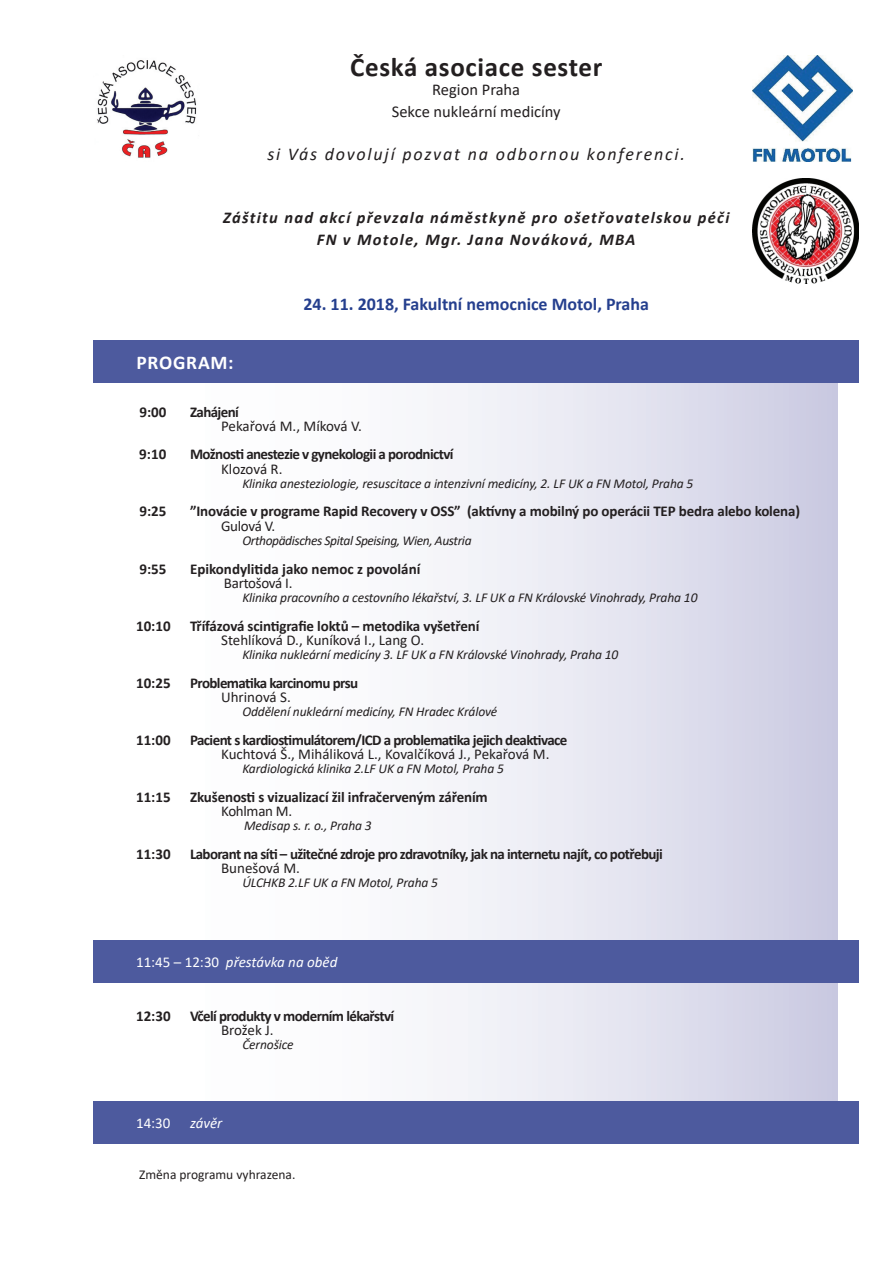
<style>
.page{position:relative;width:893px;height:1263px;background:#fff}
.page>*{position:absolute;margin:0;border:0;box-sizing:border-box;transform-origin:0 0}
.t1{font:700 27px "Calibri";letter-spacing:.025em;color:#231f20}
.t2{font:700 19.5px "Calibri";letter-spacing:.04em;color:#fff}
.t3{font:italic 18px "Calibri";letter-spacing:.1em;color:#231f20}
.t4{font:700 18px "Calibri";color:#253f8e}
.t5{font:italic 700 16.5px/21.6px "Calibri";letter-spacing:.08em;color:#231f20;text-align:center}
.t6{font:16.5px/21.6px "Calibri";color:#231f20;text-align:center}
.t7{font:700 15px "Calibri";letter-spacing:-.04em;color:#231f20}
.t8{font:700 15px "Calibri";letter-spacing:-.01em;color:#231f20}
.t9{font:15px "Calibri";letter-spacing:-.005em;color:#231f20}
.t10{font:700 15px "Calibri";color:#231f20}
.t11{font:italic 15px "Calibri";color:#fff}
.t12{font:15px "Calibri";color:#fff}
.t13{font:italic 13.5px "Calibri";letter-spacing:-.01em;color:#231f20}
.t14{font:italic 13.5px "Calibri";letter-spacing:-.03em;color:#231f20}
.t15{font:13.5px "Calibri";color:#231f20}
.s1{font-style:normal}
</style>
<div class="page">
<div style="left:94px;top:383px;width:744px;height:538px;background:linear-gradient(to right,#fff,#d3d3e6)"></div>
<div style="left:94px;top:918px;width:744px;height:205px;background:linear-gradient(to right,#fff,#d1d1e5)"></div>
<img style="left:97px;top:60px;width:100px;height:98px">
<div style="left:94px;top:940px;width:765px;height:42px;background:#4d5a9e"></div>
<div style="left:94px;top:340px;width:765px;height:43px;background:#4d5a9e"></div>
<div style="left:94px;top:1101px;width:765px;height:43px;background:#4d5a9e"></div>
<img style="left:753px;top:55px;width:100px;height:107px">
<img style="left:753px;top:179px;width:105px;height:105px">
<h1 class="t1" style="left:350px;top:47px;width:254px">Česká asociace sester</h1>
<p class="t6" style="left:392px;top:79px;width:170px">Region Praha<br>Sekce nukleární medicíny</p>
<h3 class="t3" style="left:267px;top:142px;width:419px">si Vás dovolují pozvat na odbornou konferenci.</h3>
<p class="t5" style="left:223px;top:206px;width:508px">Záštitu nad akcí převzala náměstkyně pro ošetřovatelskou péči<br>FN v Motole, Mgr. Jana Nováková, MBA</p>
<h2 class="t2" style="left:136px;top:348px;width:98px">Program:</h2>
<h3 class="t4" style="left:303px;top:291px;width:347px">24. 11. 2018, Fakultní nemocnice Motol, Praha</h3>
<p class="t7" style="left:139px;top:401px;width:28px">9:00</p>
<p class="t7" style="left:190px;top:401px;width:50px">Zahájení</p>
<p class="t9" style="left:221px;top:416px;width:142px">Pekařová M., Míková V.</p>
<p class="t7" style="left:139px;top:444px;width:28px">9:10</p>
<p class="t7" style="left:190px;top:444px;width:265px">Možnosti anestezie v gynekologii a porodnictví</p>
<p class="t9" style="left:221px;top:458px;width:63px">Klozová R.</p>
<p class="t13" style="left:242px;top:474px;width:453px">Klinika anesteziologie, resuscitace a intenzivní medicíny, 2. LF UK a FN Motol, Praha 5</p>
<p class="t7" style="left:139px;top:501px;width:28px">9:25</p>
<p class="t8" style="left:190px;top:501px;width:611px">”Inovácie v programe Rapid Recovery v OSS” (aktívny a mobilný po operácii TEP bedra alebo kolena)</p>
<p class="t9" style="left:221px;top:515px;width:56px">Gulová V.</p>
<p class="t14" style="left:242px;top:531px;width:231px">Orthopädisches Spital Speising, Wien, Austria</p>
<p class="t7" style="left:139px;top:558px;width:28px">9:55</p>
<p class="t10" style="left:190px;top:558px;width:232px">Epikondylitida jako nemoc z povolání</p>
<p class="t9" style="left:224px;top:572px;width:70px">Bartošová I.</p>
<p class="t13" style="left:242px;top:588px;width:457px">Klinika pracovního a cestovního lékařství, 3. LF UK a FN Královské Vinohrady, Praha 10</p>
<p class="t7" style="left:136px;top:615px;width:36px">10:10</p>
<p class="t8" style="left:190px;top:615px;width:291px">Třífázová scintigrafie loktů – metodika vyšetření</p>
<p class="t9" style="left:221px;top:629px;width:205px">Stehlíková D., Kuníková I., Lang O.</p>
<p class="t13" style="left:242px;top:645px;width:378px">Klinika nukleární medicíny 3. LF UK a FN Královské Vinohrady, Praha 10</p>
<p class="t7" style="left:136px;top:672px;width:36px">10:25</p>
<p class="t7" style="left:190px;top:672px;width:170px">Problematika karcinomu prsu</p>
<p class="t9" style="left:221px;top:686px;width:71px">Uhrinová S.</p>
<p class="t13" style="left:242px;top:702px;width:257px">Oddělení nukleární medicíny, FN Hradec Králové</p>
<p class="t7" style="left:136px;top:729px;width:36px">11:00</p>
<p class="t7" style="left:190px;top:729px;width:379px">Pacient s kardiostimulátorem/ICD a problematika jejich deaktivace</p>
<p class="t9" style="left:221px;top:743px;width:330px">Kuchtová Š., Miháliková L., Kovalčíková J., Pekařová M.</p>
<p class="t13" style="left:242px;top:759px;width:263px">Kardiologická klinika 2.LF UK a FN Motol, Praha 5</p>
<p class="t7" style="left:136px;top:786px;width:36px">11:15</p>
<p class="t8" style="left:190px;top:786px;width:299px">Zkušenosti s vizualizací žil infračerveným zářením</p>
<p class="t9" style="left:221px;top:800px;width:73px">Kohlman M.</p>
<p class="t13" style="left:244px;top:816px;width:129px">Medisap s. r. o., Praha 3</p>
<p class="t7" style="left:136px;top:843px;width:36px">11:30</p>
<p class="t7" style="left:190px;top:843px;width:474px">Laborant na síti – užitečné zdroje pro zdravotníky, jak na internetu najít, co potřebuji</p>
<p class="t9" style="left:221px;top:857px;width:80px">Bunešová M.</p>
<p class="t13" style="left:242px;top:873px;width:197px">ÚLCHKB 2.LF UK a FN Motol, Praha 5</p>
<p class="t11" style="left:136px;top:951px;width:203px"><span class="s1">11:45 – 12:30</span> přestávka na oběd</p>
<p class="t7" style="left:136px;top:1005px;width:36px">12:30</p>
<p class="t7" style="left:190px;top:1005px;width:206px">Včelí produkty v moderním lékařství</p>
<p class="t9" style="left:221px;top:1019px;width:54px">Brožek J.</p>
<p class="t13" style="left:242px;top:1035px;width:53px">Černošice</p>
<p class="t12" style="left:136px;top:1113px;width:36px">14:30</p>
<p class="t11" style="left:190px;top:1113px;width:34px">závěr</p>
<p class="t15" style="left:139px;top:1165px;width:158px">Změna programu vyhrazena.</p>
</div>
